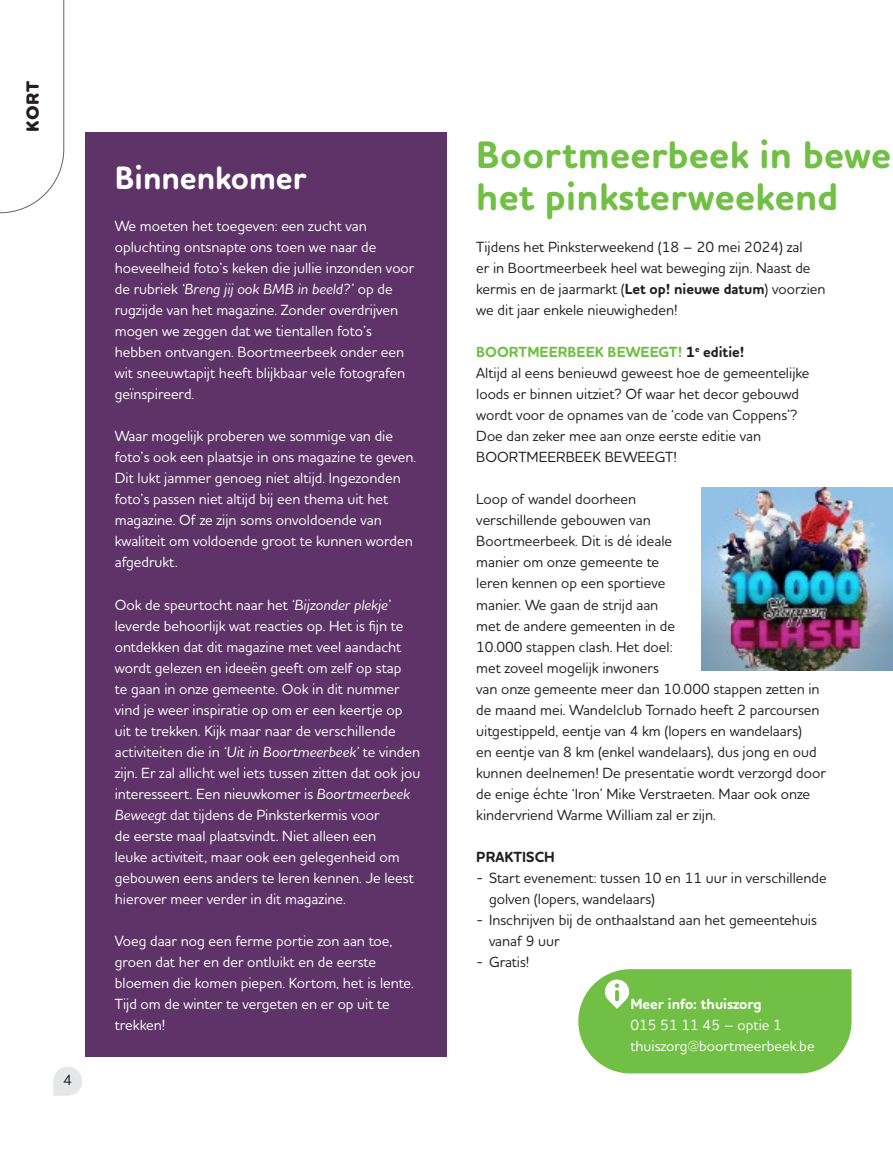
<style>
.page{position:relative;width:893px;height:1149px;background:#fff}
.page>*{position:absolute;margin:0;border:0;box-sizing:border-box;transform-origin:0 0}
.t1{font:700 39px/42px "Houschka Rounded";letter-spacing:.01em;color:#71bf44}
.t2{font:700 33px "Houschka Rounded";color:#fff}
.t3{font:800 18px "Houschka Rounded";color:#231f20}
.t4{font:500 15px/21px "Houschka Rounded";color:#fff}
.t5{font:500 15px/21px "Houschka Rounded";color:#231f20}
.t6{font:700 15px "Houschka Rounded";color:#fff}
.t7{font:700 15px "Houschka Rounded";color:#231f20}
.s1{font-style:italic}
.s2{font-weight:700}
.s3{font-weight:700;color:#71bf44}
</style>
<div class="page">
<svg style="left:53px;top:1067px;width:29px;height:28px"></svg>
<div style="left:85px;top:132px;width:361px;height:924px;background:#5e3368"></div>
<svg style="left:0;top:0;width:64px;height:213px"></svg>
<img style="left:702px;top:487px;width:191px;height:183px">
<svg style="left:578px;top:969px;width:273px;height:104px;background:#7dc454"></svg>
<p class="t3" style="left:21px;top:132px;width:52px;rotate:-90deg">KORT</p>
<p class="t5" style="left:63px;top:1068px;width:10px">4</p>
<h2 class="t2" style="left:115px;top:157px;width:193px">Binnenkomer</h2>
<p class="t4" style="left:115px;top:215px;width:301px">We moeten het toegeven: een zucht van opluchting ontsnapte ons toen we naar de hoeveelheid foto’s keken die jullie inzonden voor de rubriek <span class="s1">‘Breng jij ook BMB in beeld?’</span> op de rugzijde van het magazine. Zonder overdrijven mogen we zeggen dat we tientallen foto’s hebben ontvangen. Boortmeerbeek onder een wit sneeuwtapijt heeft blijkbaar vele fotografen geïnspireerd.</p>
<p class="t4" style="left:115px;top:425px;width:303px">Waar mogelijk proberen we sommige van die foto’s ook een plaatsje in ons magazine te geven.<br>Dit lukt jammer genoeg niet altijd. Ingezonden foto’s passen niet altijd bij een thema uit het magazine. Of ze zijn soms onvoldoende van kwaliteit om voldoende groot te kunnen worden afgedrukt.</p>
<p class="t4" style="left:115px;top:593px;width:307px">Ook de speurtocht naar het <span class="s1">‘Bijzonder plekje’ </span>leverde behoorlijk wat reacties op. Het is fijn te ontdekken dat dit magazine met veel aandacht wordt gelezen en ideeën geeft om zelf op stap<br>te gaan in onze gemeente. Ook in dit nummer vind je weer inspiratie op om er een keertje op uit te trekken. Kijk maar naar de verschillende activiteiten die in <span class="s1">‘Uit in Boortmeerbeek’</span> te vinden zijn. Er zal allicht wel iets tussen zitten dat ook jou interesseert. Een nieuwkomer is <span class="s1">Boortmeerbeek Beweegt</span> dat tijdens de Pinksterkermis voor<br>de eerste maal plaatsvindt. Niet alleen een<br>leuke activiteit, maar ook een gelegenheid om gebouwen eens anders te leren kennen. Je leest hierover meer verder in dit magazine.</p>
<p class="t4" style="left:115px;top:929px;width:301px">Voeg daar nog een ferme portie zon aan toe, groen dat her en der ontluikt en de eerste bloemen die komen piepen. Kortom, het is lente.<br>Tijd om de winter te vergeten en er op uit te trekken!</p>
<h1 class="t1" style="left:476px;top:135px;width:416px">Boortmeerbeek in bewe het pinksterweekend</h1>
<p class="t5" style="left:476px;top:236px;width:351px">Tijdens het Pinksterweekend (18 – 20 mei 2024) zal<br>er in Boortmeerbeek heel wat beweging zijn. Naast de kermis en de jaarmarkt (<span class="s2">Let op! nieuwe datum</span>) voorzien we dit jaar enkele nieuwigheden!</p>
<p class="t5" style="left:476px;top:341px;width:335px"><span class="s3">BOORTMEERBEEK BEWEEGT!</span> <span class="s2">1</span><sup>e</sup> <span class="s2">editie!<br></span>Altijd al eens benieuwd geweest hoe de gemeentelijke loods er binnen uitziet? Of waar het decor gebouwd wordt voor de opnames van de ‘code van Coppens’?<br>Doe dan zeker mee aan onze eerste editie van BOORTMEERBEEK BEWEEGT!</p>
<p class="t5" style="left:476px;top:488px;width:351px">Loop of wandel doorheen<br>verschillende gebouwen van<br>Boortmeerbeek. Dit is dé ideale<br>manier om onze gemeente te<br>leren kennen op een sportieve<br>manier. We gaan de strijd aan<br>met de andere gemeenten in de<br>10.000 stappen clash. Het doel:<br>met zoveel mogelijk inwoners<br>van onze gemeente meer dan 10.000 stappen zetten in de maand mei. Wandelclub Tornado heeft 2 parcoursen uitgestippeld, eentje van 4 km (lopers en wandelaars)<br>en eentje van 8 km (enkel wandelaars), dus jong en oud kunnen deelnemen! De presentatie wordt verzorgd door de enige échte ‘Iron’ Mike Verstraeten. Maar ook onze kindervriend Warme William zal er zijn.</p>
<p class="t7" style="left:476px;top:846px;width:80px">PRAKTISCH</p>
<p class="t5" style="left:489px;top:866px;width:339px;text-indent:-13px">- Start evenement: tussen 10 en 11 uur in verschillende golven (lopers, wandelaars)</p>
<p class="t5" style="left:489px;top:908px;width:329px;text-indent:-13px">- Inschrijven bij de onthaalstand aan het gemeentehuis vanaf 9 uur</p>
<p class="t5" style="left:476px;top:950px;width:55px">- Gratis!</p>
<p class="t6" style="left:630px;top:993px;width:133px">Meer info: thuiszorg</p>
<p class="t4" style="left:630px;top:1013px;width:186px">015 51 11 45 – optie 1 thuiszorg@boortmeerbeek.be</p>
</div>
